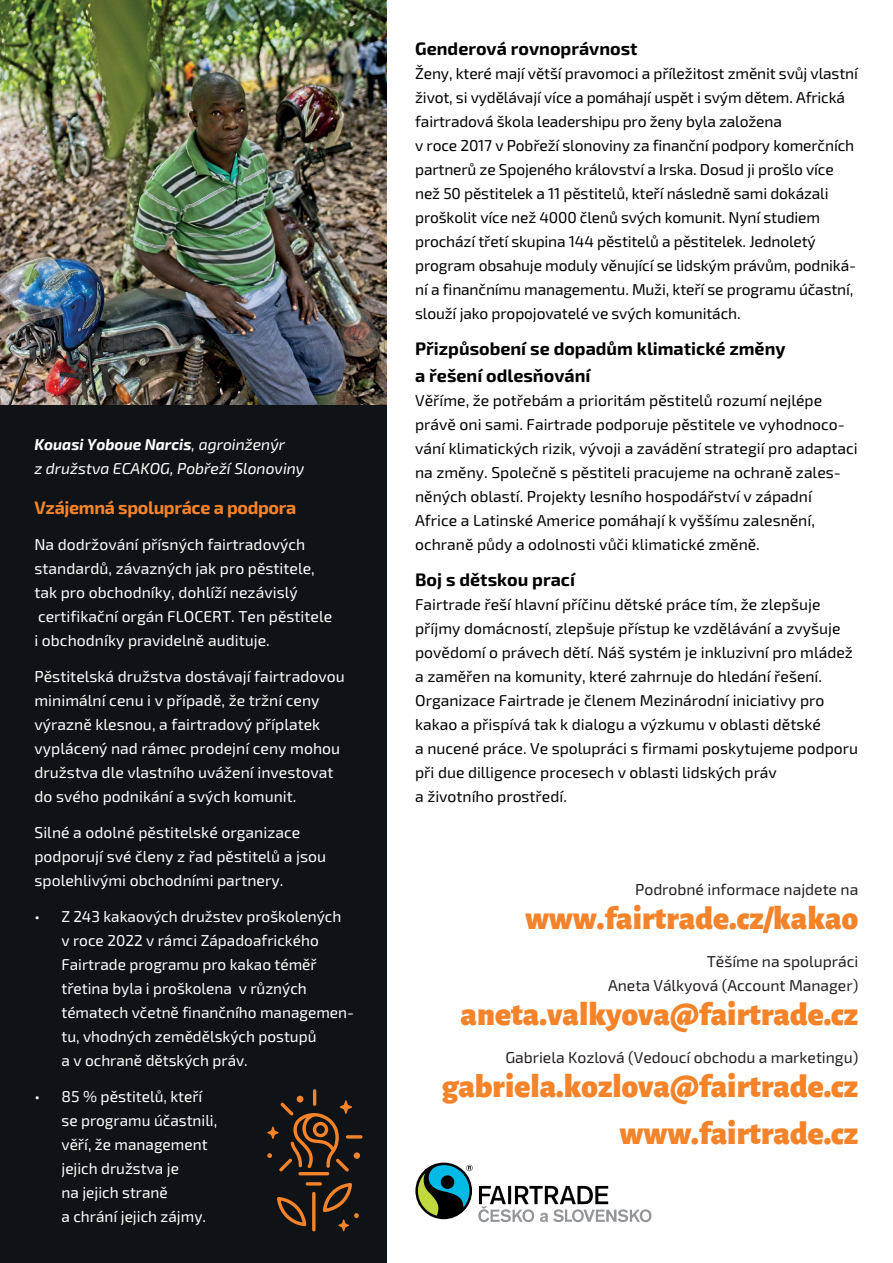
<style>
.page{position:relative;width:893px;height:1263px;background:#fff}
.page>*{position:absolute;margin:0;border:0;box-sizing:border-box;transform-origin:0 0}
.t1{font:900 33px/46.5px "Alegreya Sans";color:#f5832a;text-align:right}
.t2{font:700 18px/27px "Exo 2";color:#000001}
.t3{font:700 18px "Exo 2";letter-spacing:-.02em;color:#f5832a}
.t4{font:15.75px/24px "Exo 2";color:#000001}
.t5{font:15.75px/24px "Exo 2";color:#fff}
.t6{font:15.75px/24px "Exo 2";color:#231f20;text-align:right}
.t7{font:italic 15.75px/24px "Exo 2";color:#fff}
.s1{font-weight:700}
</style>
<div class="page">
<div style="left:0;top:0;width:386px;height:1263px;background:#101316"></div>
<img style="left:0;top:0;width:386px;height:404px">
<svg style="left:415px;top:1162px;width:57px;height:57px"></svg>
<svg style="left:418px;top:1165px;width:233px;height:57px"></svg>
<hr style="left:313px;top:1089px;width:3px;height:17px;background:#f5832a;border-radius:2px">
<hr style="left:346px;top:1135px;width:16px;height:3px;background:#f5832a;border-radius:2px">
<svg style="left:267px;top:1095px;width:93px;height:77px"></svg>
<svg style="left:312px;top:1192px;width:4px;height:39px"></svg>
<svg style="left:323px;top:1183px;width:36px;height:48px"></svg>
<svg style="left:277px;top:1197px;width:29px;height:29px"></svg>
<hr style="left:298px;top:1172px;width:31px;height:3px;background:#f5832a;border-radius:2px">
<hr style="left:306px;top:1182px;width:16px;height:3px;background:#f5832a;border-radius:2px">
<p class="t7" style="left:34px;top:433px;width:271px"><span class="s1">Kouasi Yoboue Narcis</span>, agroinženýr<br>z družstva ECAKOG, Pobřeží Slonoviny</p>
<p class="t3" style="left:34px;top:496px;width:263px">Vzájemná spolupráce a podpora</p>
<p class="t5" style="left:34px;top:532px;width:299px">Na dodržování přísných fairtradových standardů, závazných jak pro pěstitele, tak pro obchodníky, dohlíží nezávislý certifikační orgán FLOCERT. Ten pěstitele i obchodníky pravidelně audituje.</p>
<p class="t5" style="left:34px;top:664px;width:312px">Pěstitelská družstva dostávají fairtradovou minimální cenu i v případě, že tržní ceny výrazně klesnou, a fairtradový příplatek vyplácený nad rámec prodejní ceny mohou družstva dle vlastního uvážení investovat do svého podnikání a svých komunit.</p>
<p class="t5" style="left:34px;top:820px;width:293px">Silné a odolné pěstitelské organizace podporují své členy z řad pěstitelů a jsou spolehlivými obchodními partnery.</p>
<p class="t5" style="left:61px;top:904px;width:294px;text-indent:-27px">• Z 243 kakaových družstev proškolených<br>v roce 2022 v rámci Západoafrického Fairtrade programu pro kakao téměř třetina byla i proškolena v různých tématech včetně finančního managemen&shy;tu, vhodných zemědělských postupů<br>a v ochraně dětských práv.</p>
<p class="t5" style="left:61px;top:1084px;width:157px;text-indent:-27px">• 85 % pěstitelů, kteří se programu účastnili, věří, že management jejich družstva je<br>na jejich straně<br>a chrání jejich zájmy.</p>
<p class="t2" style="left:415px;top:36px;width:224px">Genderová rovnoprávnost</p>
<p class="t4" style="left:415px;top:62px;width:444px">Ženy, které mají větší pravomoci a příležitost změnit svůj vlastní život, si vydělávají více a pomáhají uspět i svým dětem. Africká fairtradová škola leadershipu pro ženy byla založena<br>v roce 2017 v Pobřeží slonoviny za finanční podpory komerčních partnerů ze Spojeného království a Irska. Dosud ji prošlo více než 50 pěstitelek a 11 pěstitelů, kteří následně sami dokázali proškolit více než 4000 členů svých komunit. Nyní studiem prochází třetí skupina 144 pěstitelů a pěstitelek. Jednoletý program obsahuje moduly věnující se lidským právům, podniká&shy;ní a finančnímu managementu. Muži, kteří se programu účastní, slouží jako propojovatelé ve svých komunitách.</p>
<p class="t2" style="left:415px;top:336px;width:372px">Přizpůsobení se dopadům klimatické změny a řešení odlesňování</p>
<p class="t4" style="left:415px;top:389px;width:444px">Věříme, že potřebám a prioritám pěstitelů rozumí nejlépe právě oni sami. Fairtrade podporuje pěstitele ve vyhodnoco&shy;vání klimatických rizik, vývoji a zavádění strategií pro adaptaci na změny. Společně s pěstiteli pracujeme na ochraně zales&shy;něných oblastí. Projekty lesního hospodářství v západní Africe a Latinské Americe pomáhají k vyššímu zalesnění, ochraně půdy a odolnosti vůči klimatické změně.</p>
<p class="t2" style="left:415px;top:567px;width:161px">Boj s dětskou prací</p>
<p class="t4" style="left:415px;top:593px;width:444px">Fairtrade řeší hlavní příčinu dětské práce tím, že zlepšuje příjmy domácností, zlepšuje přístup ke vzdělávání a zvyšuje povědomí o právech dětí. Náš systém je inkluzivní pro mládež a zaměřen na komunity, které zahrnuje do hledání řešení.<br>Organizace Fairtrade je členem Mezinárodní iniciativy pro kakao a přispívá tak k dialogu a výzkumu v oblasti dětské<br>a nucené práce. Ve spolupráci s firmami poskytujeme podporu při due dilligence procesech v oblasti lidských práv<br>a životního prostředí.</p>
<p class="t6" style="left:635px;top:877px;width:225px">Podrobné informace najdete na</p>
<h1 class="t1" style="left:525px;top:892px;width:335px">www.fairtrade.cz/kakao</h1>
<p class="t6" style="left:608px;top:949px;width:252px">Těšíme na spolupráci<br>Aneta Válkyová (Account Manager)</p>
<h1 class="t1" style="left:460px;top:988px;width:399px">aneta.valkyova@fairtrade.cz</h1>
<p class="t6" style="left:505px;top:1045px;width:354px">Gabriela Kozlová (Vedoucí obchodu a marketingu)</p>
<h1 class="t1" style="left:441px;top:1060px;width:418px">gabriela.kozlova@fairtrade.cz www.fairtrade.cz</h1>
</div>
